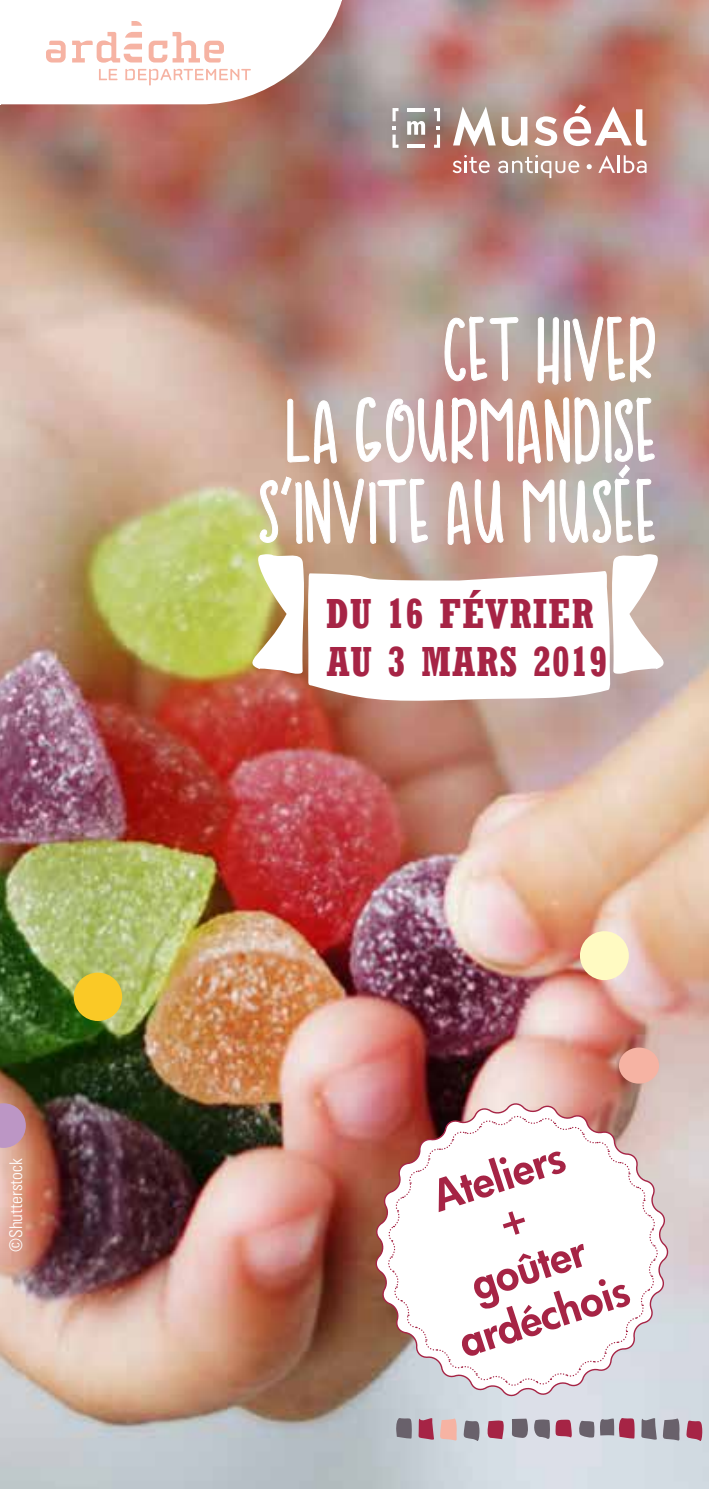
<style>
.page{position:relative;width:709px;height:1489px;background:#fff}
.page>*{position:absolute;margin:0;border:0;box-sizing:border-box;transform-origin:0 0}
.t1{font:67.5px/81px "SWEETY TEA Regular";color:#fff;text-align:right}
.t2{font:800 42.25px/45.2px "Futura";color:#a62445;text-align:center}
.t3{font:700 condensed 41.25px/47.5px "Rockwell";letter-spacing:.025em;color:#a62445}
.t4{font:300 condensed 17.5px "Univers";color:#fff}
</style>
<div class="page">
<img style="left:0;top:0;width:709px;height:1488px">
<svg style="left:1px;top:1px;width:341px;height:103px"></svg>
<div style="left:74px;top:972px;width:48px;height:48px;background:#fac926;border-radius:50%"></div>
<div style="left:619px;top:1047px;width:40px;height:36px;background:#f6b3a3;border-radius:50%"></div>
<svg style="left:0;top:1103px;width:26px;height:44px"></svg>
<div style="left:580px;top:931px;width:49px;height:49px;background:#fffac2;border-radius:50%"></div>
<svg style="left:407px;top:121px;width:18px;height:14px"></svg>
<hr style="left:407px;top:108px;width:18px;height:3px;background:#fff">
<hr style="left:407px;top:145px;width:18px;height:3px;background:#fff">
<svg style="left:434px;top:108px;width:6px;height:40px"></svg>
<svg style="left:392px;top:108px;width:6px;height:40px"></svg>
<svg style="left:534px;top:116px;width:23px;height:30px"></svg>
<svg style="left:453px;top:106px;width:42px;height:40px"></svg>
<svg style="left:502px;top:117px;width:25px;height:29px"></svg>
<svg style="left:563px;top:104px;width:83px;height:42px"></svg>
<svg style="left:452px;top:155px;width:38px;height:18px"></svg>
<svg style="left:586px;top:164px;width:5px;height:5px"></svg>
<svg style="left:498px;top:155px;width:81px;height:23px"></svg>
<svg style="left:598px;top:155px;width:48px;height:18px"></svg>
<hr style="left:0;top:0;width:342px;height:1px;background:#fff">
<hr style="left:0;top:0;width:1px;height:104px;background:#fff">
<svg style="left:239px;top:549px;width:438px;height:153px"></svg>
<svg style="left:259px;top:316px;width:396px;height:257px"></svg>
<svg style="left:396px;top:1417px;width:16px;height:21px"></svg>
<svg style="left:641px;top:1417px;width:38px;height:23px"></svg>
<svg style="left:512px;top:1418px;width:60px;height:20px"></svg>
<svg style="left:418px;top:1417px;width:61px;height:25px"></svg>
<svg style="left:487px;top:1420px;width:16px;height:18px"></svg>
<svg style="left:685px;top:1420px;width:17px;height:22px"></svg>
<svg style="left:578px;top:1417px;width:56px;height:21px"></svg>
<svg style="left:373px;top:1100px;width:297px;height:298px"></svg>
<svg style="left:388px;top:1115px;width:270px;height:270px"></svg>
<p class="t4" style="left:5px;top:1251px;width:95px;rotate:-90deg">©Shutterstock</p>
<p class="t1" style="left:260px;top:319px;width:401px">CET HIVER<br>LA GOURMANDISE<br>S INVITE AU MUSee</p>
<p class="t3" style="left:326px;top:589px;width:282px">DU 16 FÉVRIER<br>AU 3 MARS 2019</p>
<p class="t2" style="left:427px;top:1174px;width:138px;rotate:-18deg">Ateliers +</p>
<p class="t2" style="left:436px;top:1269px;width:178px;line-height:50.8px;rotate:-18deg">goûter ardéchois</p>
</div>
